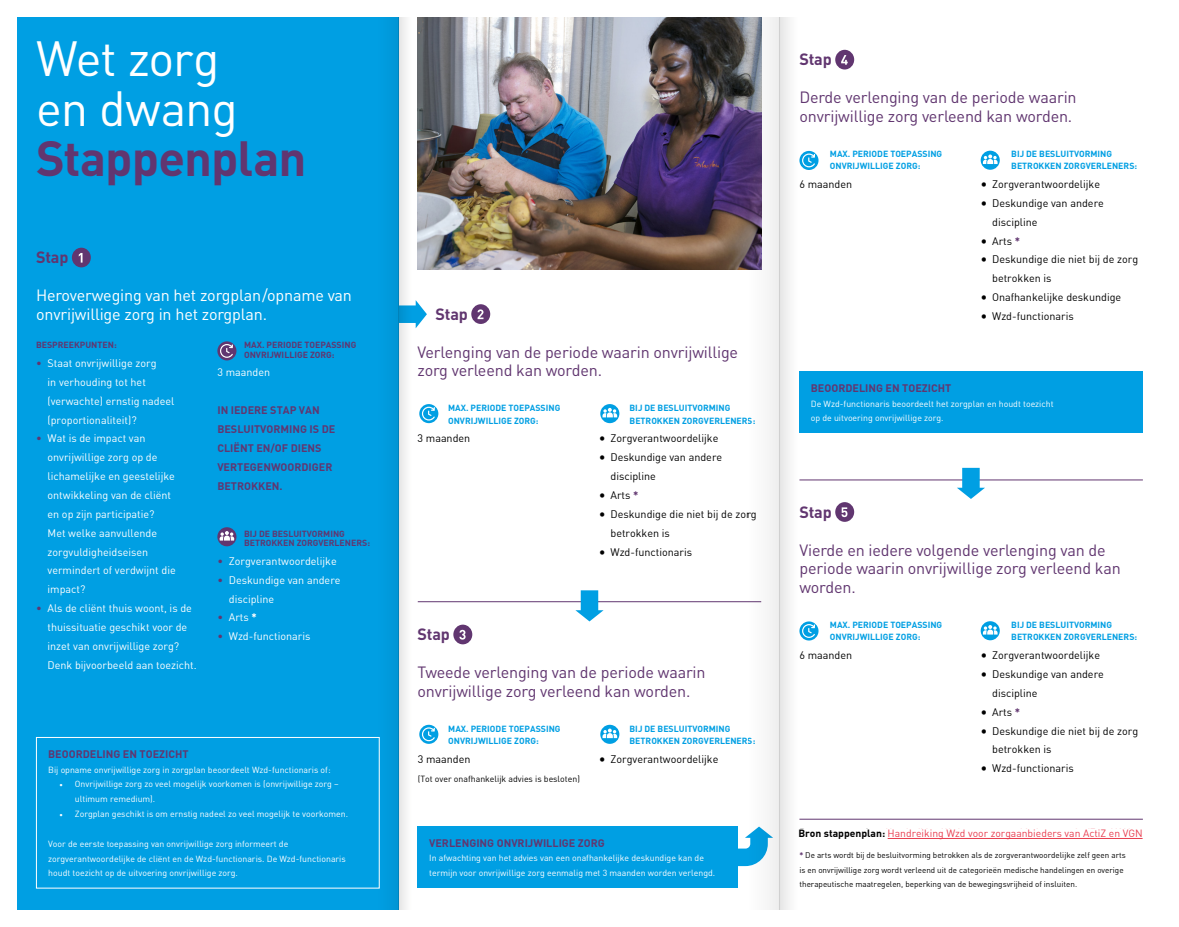
<style>
.page{position:relative;width:1179px;height:927px;background:#fff}
.page>*{position:absolute;margin:0;border:0;box-sizing:border-box;transform-origin:0 0}
.t1{font:48.75px/50.1px "DIN Pro";letter-spacing:-.025em;color:#fff}
.t2{font:16.2px/18.9px "DIN Pro";letter-spacing:-.01em;color:#613670}
.t3{font:16.2px/18.9px "DIN Pro";letter-spacing:-.01em;color:#fff}
.t4{font:700 16.2px "DIN Pro";letter-spacing:-.01em;color:#613670}
.t5{font:10.8px/18.9px "DIN";color:#fff}
.t6{font:10.8px/18.9px "DIN";color:#000}
.t7{font:700 10.8px/18.9px "DIN";color:#613670}
.t8{font:10.35px "DIN";color:#e83c4e}
.t9{font:9.9px "DIN";color:#e83c4e}
.t10{font:8.7px/14.9px "DIN";color:#fff}
.t11{font:700 8.7px/12.1px "DIN";color:#009fe3}
.t12{font:700 8.7px/9.4px "DIN";color:#613670}
.t13{font:8.7px "DIN";color:#000}
.t14{font:8.1px/14.9px "DIN";color:#000}
.s1{font-weight:700;color:#613670}
.s2{color:#613670}
.s3{font-weight:700}
.s4{font-family:"Minion Pro"}
.s5{font-family:"Minion Pro";font-size:16.2px}
.s6{font-weight:700;color:#000}
</style>
<div class="page">
<div style="left:17px;top:17px;width:382px;height:893px;background:#009fe3"></div>
<div style="left:471px;top:304px;width:19px;height:20px;background:#613670;border-radius:50%"></div>
<svg style="left:477px;top:309px;width:6px;height:10px"></svg>
<div style="left:453px;top:625px;width:19px;height:19px;background:#613670;border-radius:50%"></div>
<svg style="left:459px;top:630px;width:7px;height:10px"></svg>
<div style="left:835px;top:50px;width:19px;height:20px;background:#613670;border-radius:50%"></div>
<svg style="left:841px;top:55px;width:7px;height:10px"></svg>
<div style="left:835px;top:502px;width:19px;height:20px;background:#613670;border-radius:50%"></div>
<svg style="left:841px;top:507px;width:6px;height:10px"></svg>
<div style="left:36px;top:737px;width:344px;height:151px;border:1px solid #fff"></div>
<div style="left:799px;top:372px;width:344px;height:61px;background:#009fe3"></div>
<div style="left:418px;top:827px;width:320px;height:61px;background:#009fe3"></div>
<div style="left:72px;top:248px;width:19px;height:19px;background:#613670;border-radius:50%"></div>
<svg style="left:79px;top:253px;width:4px;height:10px"></svg>
<hr style="left:799px;top:480px;width:344px;height:1px;background:#613670">
<hr style="left:799px;top:819px;width:344px;height:1px;background:#613670">
<hr style="left:418px;top:601px;width:343px;height:1px;background:#613670">
<img style="left:418px;top:17px;width:330px;height:253px">
<svg style="left:575px;top:590px;width:28px;height:31px"></svg>
<svg style="left:957px;top:468px;width:28px;height:31px"></svg>
<svg style="left:411px;top:300px;width:16px;height:28px"></svg>
<svg style="left:738px;top:835px;width:10px;height:31px"></svg>
<svg style="left:217px;top:527px;width:19px;height:19px"></svg>
<svg style="left:217px;top:341px;width:19px;height:19px"></svg>
<svg style="left:419px;top:404px;width:19px;height:19px"></svg>
<svg style="left:600px;top:404px;width:19px;height:19px"></svg>
<svg style="left:419px;top:725px;width:19px;height:19px"></svg>
<svg style="left:600px;top:725px;width:19px;height:19px"></svg>
<svg style="left:799px;top:621px;width:19px;height:19px"></svg>
<svg style="left:981px;top:621px;width:19px;height:19px"></svg>
<svg style="left:799px;top:151px;width:19px;height:19px"></svg>
<svg style="left:981px;top:151px;width:19px;height:19px"></svg>
<hr style="left:887px;top:838px;width:255px;height:1px;background:#e83c4e">
<svg style="left:748px;top:17px;width:31px;height:892px"></svg>
<div style="left:779px;top:17px;width:18px;height:892px;background:linear-gradient(to bottom,#f2f2f2,#f2f2f2)"></div>
<div style="left:377px;top:17px;width:22px;height:892px;background:#009bdd"></div>
<div style="left:399px;top:17px;width:12px;height:892px;background:#f1f1f1"></div>
<p class="t1" style="left:36px;top:31px;width:272px">Wet zorg<br>en dwang<br><span class="s1">Stappenplan</span></p>
<p class="t4" style="left:36px;top:246px;width:34px">Stap</p>
<p class="t3" style="left:36px;top:285px;width:317px">Heroverweging van het zorgplan/opname van onvrijwillige zorg in het zorgplan.</p>
<p class="t12" style="left:36px;top:340px;width:82px">BESPREEKPUNTEN:</p>
<p class="t5" style="left:48px;top:353px;width:128px;text-indent:-11px"><span class="s2">•</span> Staat onvrijwillige zorg<br>in verhouding tot het (verwachte) ernstig nadeel (proportionaliteit)?</p>
<p class="t5" style="left:48px;top:429px;width:130px;text-indent:-11px"><span class="s2">•</span> Wat is de impact van onvrijwillige zorg op de lichamelijke en geestelijke ontwikkeling van de cliënt en op zijn participatie?<br>Met welke aanvullende zorgvuldigheidseisen vermindert of verdwijnt die impact?</p>
<p class="t5" style="left:48px;top:598px;width:151px;text-indent:-11px"><span class="s2">•</span> Als de cliënt thuis woont, is de thuissituatie geschikt voor de inzet van onvrijwillige zorg?<br>Denk bijvoorbeeld aan toezicht.</p>
<p class="t12" style="left:244px;top:340px;width:114px">MAX. PERIODE TOEPASSING<br>ONVRIJWILLIGE ZORG:</p>
<p class="t5" style="left:217px;top:363px;width:54px">3 maanden</p>
<p class="t7" style="left:217px;top:400px;width:119px">IN IEDERE STAP VAN<br>BESLUITVORMING IS DE<br>CLIËNT EN/OF DIENS<br>VERTEGENWOORDIGER<br>BETROKKEN.</p>
<p class="t12" style="left:244px;top:528px;width:127px">BIJ DE BESLUITVORMING<br>BETROKKEN ZORGVERLENERS:</p>
<p class="t5" style="left:217px;top:551px;width:121px"><span class="s2">•</span> Zorgverantwoordelijke</p>
<p class="t5" style="left:229px;top:570px;width:113px;text-indent:-11px"><span class="s2">•</span> Deskundige van andere discipline</p>
<p class="t5" style="left:217px;top:608px;width:41px"><span class="s2">•</span> Arts <span class="s3">*</span></p>
<p class="t5" style="left:217px;top:627px;width:95px"><span class="s2">•</span> Wzd-functionaris</p>
<p class="t7" style="left:48px;top:744px;width:142px">BEOORDELING EN TOEZICHT</p>
<p class="t10" style="left:48px;top:762px;width:284px">Bij opname onvrijwillige zorg in zorgplan beoordeelt Wzd-functionaris of:</p>
<p class="t10" style="left:75px;top:777px;width:265px;text-indent:-15px"><span class="s4">•</span> Onvrijwillige zorg zo veel mogelijk voorkomen is (onvrijwillige zorg – ultimum remedium).</p>
<p class="t10" style="left:60px;top:806px;width:290px"><span class="s4">•</span> Zorgplan geschikt is om ernstig nadeel zo veel mogelijk te voorkomen.</p>
<p class="t10" style="left:48px;top:836px;width:299px">Voor de eerste toepassing van onvrijwillige zorg informeert de zorgverantwoordelijke de cliënt en de Wzd-functionaris. De Wzd-functionaris houdt toezicht op de uitvoering onvrijwillige zorg.</p>
<p class="t4" style="left:435px;top:303px;width:34px">Stap</p>
<p class="t2" style="left:417px;top:342px;width:322px">Verlenging van de periode waarin onvrijwillige zorg verleend kan worden.</p>
<p class="t11" style="left:448px;top:402px;width:114px">MAX. PERIODE TOEPASSING<br>ONVRIJWILLIGE ZORG:</p>
<p class="t6" style="left:417px;top:429px;width:54px">3 maanden</p>
<p class="t11" style="left:629px;top:402px;width:127px">BIJ DE BESLUITVORMING<br>BETROKKEN ZORGVERLENERS:</p>
<p class="t6" style="left:599px;top:429px;width:121px"><span class="s5">•</span> Zorgverantwoordelijke</p>
<p class="t6" style="left:610px;top:448px;width:113px;text-indent:-11px"><span class="s5">•</span> Deskundige van andere discipline</p>
<p class="t6" style="left:599px;top:485px;width:41px"><span class="s5">•</span> Arts <span class="s1">*</span></p>
<p class="t6" style="left:610px;top:504px;width:148px;text-indent:-11px"><span class="s5">•</span> Deskundige die niet bij de zorg betrokken is</p>
<p class="t6" style="left:599px;top:542px;width:95px"><span class="s5">•</span> Wzd-functionaris</p>
<p class="t4" style="left:417px;top:623px;width:34px">Stap</p>
<p class="t2" style="left:417px;top:662px;width:290px">Tweede verlenging van de periode waarin onvrijwillige zorg verleend kan worden.</p>
<p class="t11" style="left:448px;top:722px;width:114px">MAX. PERIODE TOEPASSING<br>ONVRIJWILLIGE ZORG:</p>
<p class="t6" style="left:418px;top:749px;width:54px">3 maanden</p>
<p class="t13" style="left:418px;top:773px;width:164px">(Tot over onafhankelijk advies is besloten)</p>
<p class="t11" style="left:629px;top:722px;width:127px">BIJ DE BESLUITVORMING<br>BETROKKEN ZORGVERLENERS:</p>
<p class="t6" style="left:599px;top:749px;width:121px"><span class="s5">•</span> Zorgverantwoordelijke</p>
<p class="t7" style="left:429px;top:833px;width:177px">VERLENGING ONVRIJWILLIGE ZORG</p>
<p class="t10" style="left:429px;top:851px;width:287px">In afwachting van het advies van een onafhankelijke deskundige kan de termijn voor onvrijwillige zorg eenmalig met 3 maanden worden verlengd.</p>
<p class="t4" style="left:799px;top:49px;width:34px">Stap</p>
<p class="t2" style="left:799px;top:87px;width:279px">Derde verlenging van de periode waarin onvrijwillige zorg verleend kan worden.</p>
<p class="t11" style="left:830px;top:147px;width:114px">MAX. PERIODE TOEPASSING<br>ONVRIJWILLIGE ZORG:</p>
<p class="t6" style="left:799px;top:174px;width:54px">6 maanden</p>
<p class="t11" style="left:1011px;top:147px;width:127px">BIJ DE BESLUITVORMING<br>BETROKKEN ZORGVERLENERS:</p>
<p class="t6" style="left:981px;top:174px;width:121px"><span class="s5">•</span> Zorgverantwoordelijke</p>
<p class="t6" style="left:992px;top:193px;width:113px;text-indent:-11px"><span class="s5">•</span> Deskundige van andere discipline</p>
<p class="t6" style="left:981px;top:231px;width:41px"><span class="s5">•</span> Arts <span class="s1">*</span></p>
<p class="t6" style="left:992px;top:250px;width:148px;text-indent:-11px"><span class="s5">•</span> Deskundige die niet bij de zorg betrokken is</p>
<p class="t6" style="left:981px;top:287px;width:142px"><span class="s5">•</span> Onafhankelijke deskundige</p>
<p class="t6" style="left:981px;top:306px;width:95px"><span class="s5">•</span> Wzd-functionaris</p>
<p class="t7" style="left:811px;top:378px;width:142px">BEOORDELING EN TOEZICHT</p>
<p class="t10" style="left:811px;top:396px;width:244px">De Wzd-functionaris beoordeelt het zorgplan en houdt toezicht op de uitvoering onvrijwillige zorg.</p>
<p class="t4" style="left:799px;top:501px;width:34px">Stap</p>
<p class="t2" style="left:799px;top:540px;width:323px">Vierde en iedere volgende verlenging van de periode waarin onvrijwillige zorg verleend kan worden.</p>
<p class="t11" style="left:830px;top:619px;width:114px">MAX. PERIODE TOEPASSING<br>ONVRIJWILLIGE ZORG:</p>
<p class="t6" style="left:799px;top:646px;width:54px">6 maanden</p>
<p class="t11" style="left:1011px;top:619px;width:127px">BIJ DE BESLUITVORMING<br>BETROKKEN ZORGVERLENERS:</p>
<p class="t6" style="left:981px;top:646px;width:121px"><span class="s5">•</span> Zorgverantwoordelijke</p>
<p class="t6" style="left:992px;top:664px;width:113px;text-indent:-11px"><span class="s5">•</span> Deskundige van andere discipline</p>
<p class="t6" style="left:981px;top:702px;width:41px"><span class="s5">•</span> Arts <span class="s1">*</span></p>
<p class="t6" style="left:992px;top:721px;width:148px;text-indent:-11px"><span class="s5">•</span> Deskundige die niet bij de zorg betrokken is</p>
<p class="t6" style="left:981px;top:759px;width:95px"><span class="s5">•</span> Wzd-functionaris</p>
<p class="t9" style="left:799px;top:826px;width:333px"><span class="s6">Bron stappenplan:</span> Handreiking Wzd voor zorgaanbieders van ActiZ en VGN</p>
<p class="t8" style="left:798px;top:827px;width:346px"><span class="s6">Bron stappenplan:</span> Handreiking Wzd voor zorgaanbieders van ActiZ en VGN</p>
<p class="t14" style="left:799px;top:847px;width:328px"><span class="s1">*</span> De arts wordt bij de besluitvorming betrokken als de zorgverantwoordelijke zelf geen arts is en onvrijwillige zorg wordt verleend uit de categorieën medische handelingen en overige therapeutische maatregelen, beperking van de bewegingsvrijheid of insluiten.</p>
</div>
